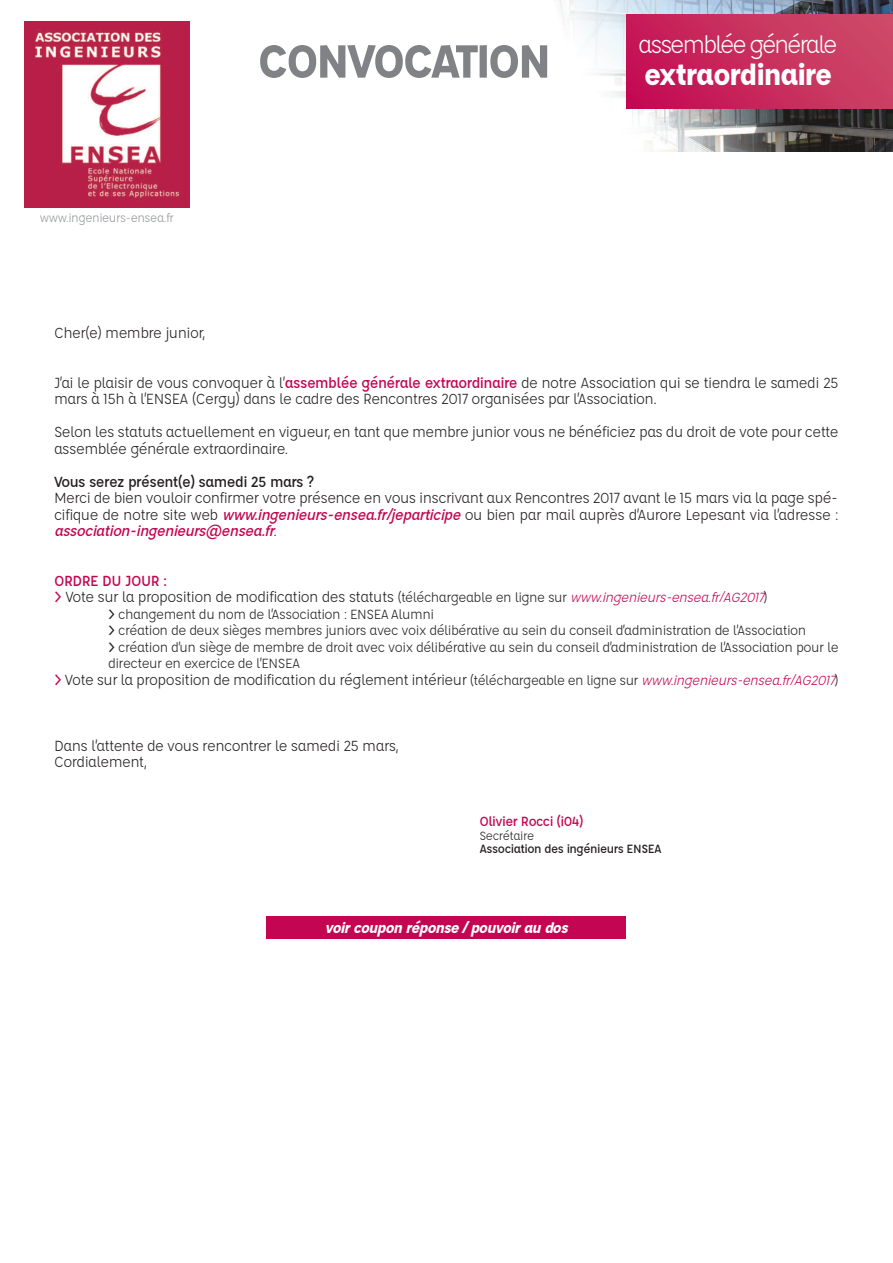
<style>
.page{position:relative;width:893px;height:1263px;background:#fff}
.page>*{position:absolute;margin:0;border:0;box-sizing:border-box;transform-origin:0 0}
.t1{font:700 52.5px "Affogato";letter-spacing:-.06em;color:#808285}
.t2{font:700 33px "Affogato";letter-spacing:-.04em;color:#fff}
.t3{font:27px "Affogato";letter-spacing:-.08em;color:#fff}
.t4{font:16.5px/16.5px "Affogato";letter-spacing:-.035em;color:#231f20}
.t5{font:500 16.5px "Affogato";letter-spacing:-.03em;color:#231f20}
.t6{font:italic 700 16.5px "Affogato";color:#fff}
.t7{font:15px/16.5px "Affogato";letter-spacing:-.035em;color:#231f20}
.t8{font:500 15px "Affogato";letter-spacing:-.035em;color:#c30552}
.t9{font:500 13.5px "Affogato";letter-spacing:-.035em;color:#231f20}
.t10{font:13.5px "Affogato";letter-spacing:-.03em;color:#939598}
.t11{font:13.5px "Affogato";letter-spacing:-.035em;color:#231f20}
.s1{font-weight:500;color:#c30552}
.s2{font-weight:500;font-style:italic;color:#c30552}
.s3{font-size:15px}
.s4{font-style:italic;font-size:15px;color:#c30552}
.s5{font-weight:500}
</style>
<div class="page">
<img style="left:559px;top:0;width:334px;height:152px">
<img style="left:24px;top:21px;width:165px;height:186px">
<div style="left:626px;top:15px;width:266px;height:93px;background:linear-gradient(to right,#c41155,#cc4866)"></div>
<div style="left:267px;top:916px;width:359px;height:23px;background:#c30552"></div>
<p class="t10" style="left:40px;top:211px;width:136px">www.ingenieurs-ensea.fr</p>
<h1 class="t1" style="left:258px;top:33px;width:295px">CONVOCATION</h1>
<h3 class="t3" style="left:638px;top:31px;width:201px">assemblée générale</h3>
<h2 class="t2" style="left:644px;top:57px;width:190px">extraordinaire</h2>
<p class="t4" style="left:54px;top:325px;width:153px">Cher(e) membre junior,</p>
<p class="t4" style="left:54px;top:375px;width:786px">J’ai le plaisir de vous convoquer à l’<span class="s1">assemblée générale extraordinaire</span> de notre Association qui se tiendra le samedi 25 mars à 15h à l’ENSEA (Cergy) dans le cadre des Rencontres 2017 organisées par l’Association.</p>
<p class="t4" style="left:54px;top:424px;width:786px">Selon les statuts actuellement en vigueur, en tant que membre junior vous ne bénéficiez pas du droit de vote pour cette assemblée générale extraordinaire.</p>
<p class="t5" style="left:54px;top:473px;width:262px">Vous serez présent(e) samedi 25 mars ?</p>
<p class="t4" style="left:54px;top:490px;width:786px;text-align:justify">Merci de bien vouloir confirmer votre présence en vous inscrivant aux Rencontres 2017 avant le 15 mars via la page spé&shy;cifique de notre site web <span class="s2">www.ingenieurs-ensea.fr/jeparticipe</span>ou bien par mail auprès d’Aurore Lepesant via l’adresse : <span class="s2">association-ingenieurs@ensea.fr</span>.</p>
<p class="t4" style="left:54px;top:573px;width:715px"><span class="s1">ORDRE DU JOUR :<br>&gt;</span> Vote sur la proposition de modification des statuts <span class="s3">(téléchargeable en ligne sur</span> <span class="s4">www.ingenieurs-ensea.fr/AG2017</span><span class="s3">)</span></p>
<p class="t7" style="left:108px;top:606px;width:732px"><span class="s5">&gt;</span> changement du nom de l’Association : ENSEA Alumni<br><span class="s5">&gt;</span> création de deux sièges membres juniors avec voix délibérative au sein du conseil d’administration de l’Association<br><span class="s5">&gt;</span> création d’un siège de membre de droit avec voix délibérative au sein du conseil d’administration de l’Association pour le directeur en exercice de l’ENSEA</p>
<p class="t4" style="left:54px;top:672px;width:786px"><span class="s1">&gt;</span> Vote sur la proposition de modification du réglement intérieur <span class="s3">(téléchargeable en ligne sur</span> <span class="s4">www.ingenieurs-ensea.fr/AG2017</span><span class="s3">)</span></p>
<p class="t4" style="left:54px;top:738px;width:346px">Dans l’attente de vous rencontrer le samedi 25 mars,<br>Cordialement,</p>
<p class="t8" style="left:479px;top:813px;width:106px">Olivier Rocci (i04)</p>
<p class="t11" style="left:479px;top:828px;width:56px">Secrétaire</p>
<p class="t9" style="left:479px;top:842px;width:184px">Association des ingénieurs ENSEA</p>
<p class="t6" style="left:325px;top:919px;width:248px">voir coupon réponse / pouvoir au dos</p>
</div>
